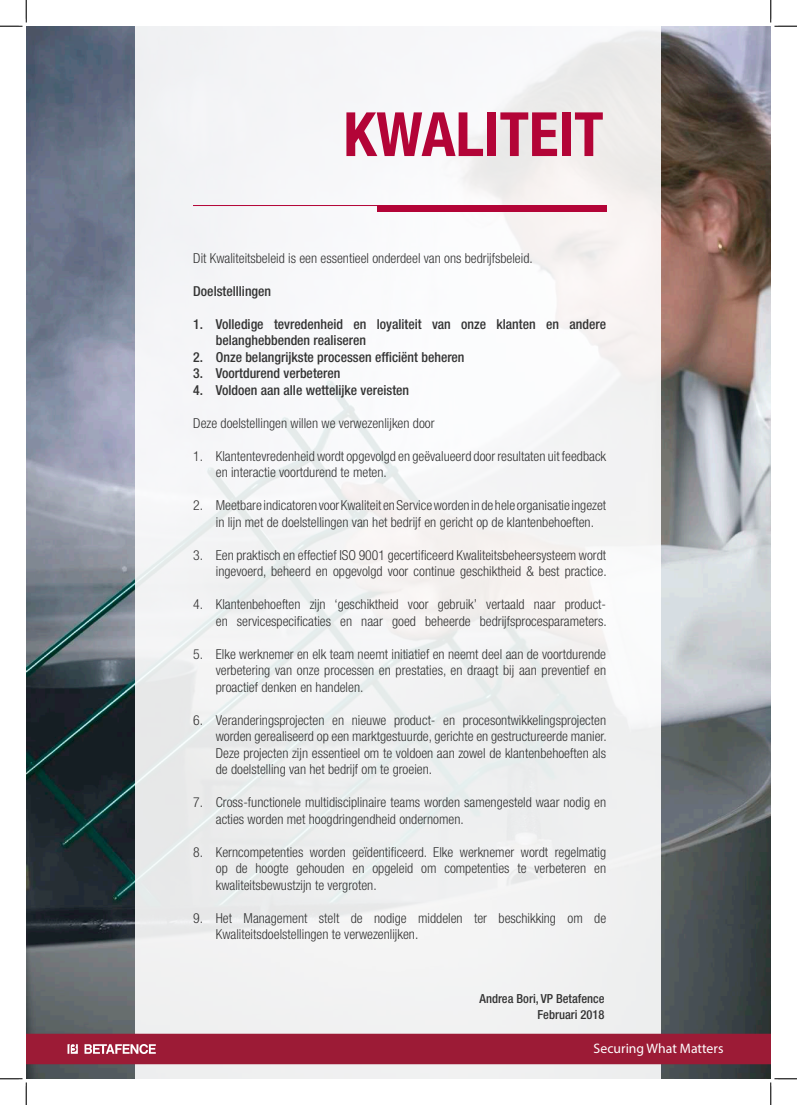
<style>
.page{position:relative;width:797px;height:1105px;background:#fff}
.page>*{position:absolute;margin:0;border:0;box-sizing:border-box;transform-origin:0 0}
.t1{font:700 condensed 61.12px "Helvetica Neue LT Std";color:#b30437}
.t2{font:300 condensed 13.75px/16.5px "Helvetica Neue LT Std";color:#333}
.t3{font:500 condensed 13.75px/16.5px "Helvetica Neue LT Std";color:#333}
.t4{font:13.75px "Myriad Pro";color:#fff}
.t5{font:500 condensed 12.5px/16.2px "Helvetica Neue LT Std";color:#333;text-align:right}
</style>
<div class="page">
<img style="left:26px;top:26px;width:744px;height:1053px">
<div style="left:136px;top:26px;width:525px;height:1053px;background:#f3f3f3"></div>
<hr style="left:193px;top:205px;width:413px;height:1px;background:#b30437">
<div style="left:377px;top:205px;width:229px;height:7px;background:#b30437"></div>
<div style="left:26px;top:1034px;width:744px;height:30px;background:#9c1b36"></div>
<svg style="left:0;top:0;width:27px;height:27px"></svg>
<svg style="left:0;top:1078px;width:27px;height:27px"></svg>
<svg style="left:770px;top:0;width:27px;height:27px"></svg>
<svg style="left:770px;top:1078px;width:27px;height:27px"></svg>
<h1 class="t1" style="left:343px;top:97px;width:262px">KWALITEIT</h1>
<p class="t2" style="left:193px;top:250px;width:341px">Dit Kwaliteitsbeleid is een essentieel onderdeel van ons bedrijfsbeleid.</p>
<p class="t3" style="left:193px;top:283px;width:79px">Doelstelllingen</p>
<p class="t3" style="left:216px;top:316px;width:392px;text-indent:-22px">1. Volledige tevredenheid en loyaliteit van onze klanten en andere belanghebbenden realiseren</p>
<p class="t3" style="left:193px;top:349px;width:273px">2. Onze belangrijkste processen efficiënt beheren</p>
<p class="t3" style="left:193px;top:365px;width:149px">3. Voortdurend verbeteren</p>
<p class="t3" style="left:193px;top:382px;width:217px">4. Voldoen aan alle wettelijke vereisten</p>
<p class="t2" style="left:193px;top:415px;width:243px">Deze doelstellingen willen we verwezenlijken door</p>
<p class="t2" style="left:216px;top:448px;width:392px;text-indent:-22px">1. Klantentevredenheid wordt opgevolgd en geëvalueerd door resultaten uit feedback en interactie voortdurend te meten.</p>
<p class="t2" style="left:216px;top:497px;width:392px;text-indent:-22px">2. Meetbare indicatoren voor Kwaliteit en Service worden in de hele organisatie ingezet in lijn met de doelstellingen van het bedrijf en gericht op de klantenbehoeften.</p>
<p class="t2" style="left:193px;top:547px;width:415px;text-align:right">3. Een praktisch en effectief ISO 9001 gecertificeerd Kwaliteitsbeheersysteem wordt ingevoerd, beheerd en opgevolgd voor continue geschiktheid &amp; best practice.</p>
<p class="t2" style="left:193px;top:596px;width:415px;text-align:right">4. Klantenbehoeften zijn ‘geschiktheid voor gebruik’ vertaald naar product&shy;en servicespecificaties en naar goed beheerde bedrijfsprocesparameters.</p>
<p class="t2" style="left:216px;top:646px;width:392px;text-align:justify;text-indent:-22px">5. Elke werknemer en elk team neemt initiatief en neemt deel aan de voortdurende verbetering van onze processen en prestaties, en draagt bij aan preventief en proactief denken en handelen.</p>
<p class="t2" style="left:216px;top:712px;width:392px;text-align:justify;text-indent:-22px">6. Veranderingsprojecten en nieuwe product- en procesontwikkelingsprojecten worden gerealiseerd op een marktgestuurde, gerichte en gestructureerde manier.<br>Deze projecten zijn essentieel om te voldoen aan zowel de klantenbehoeften als de doelstelling van het bedrijf om te groeien.</p>
<p class="t2" style="left:216px;top:794px;width:392px;text-indent:-22px">7. Cross-functionele multidisciplinaire teams worden samengesteld waar nodig en acties worden met hoogdringendheid ondernomen.</p>
<p class="t2" style="left:216px;top:844px;width:392px;text-align:justify;text-indent:-22px">8. Kerncompetenties worden geïdentificeerd. Elke werknemer wordt regelmatig op de hoogte gehouden en opgeleid om competenties te verbeteren en kwaliteitsbewustzijn te vergroten.</p>
<p class="t2" style="left:216px;top:910px;width:392px;text-indent:-22px">9. Het Management stelt de nodige middelen ter beschikking om de<br>Kwaliteitsdoelstellingen te verwezenlijken.</p>
<p class="t5" style="left:479px;top:990px;width:126px">Andrea Bori, VP Betafence<br>Februari 2018</p>
<p class="t4" style="left:593px;top:1040px;width:131px">Securing What Matters</p>
</div>
